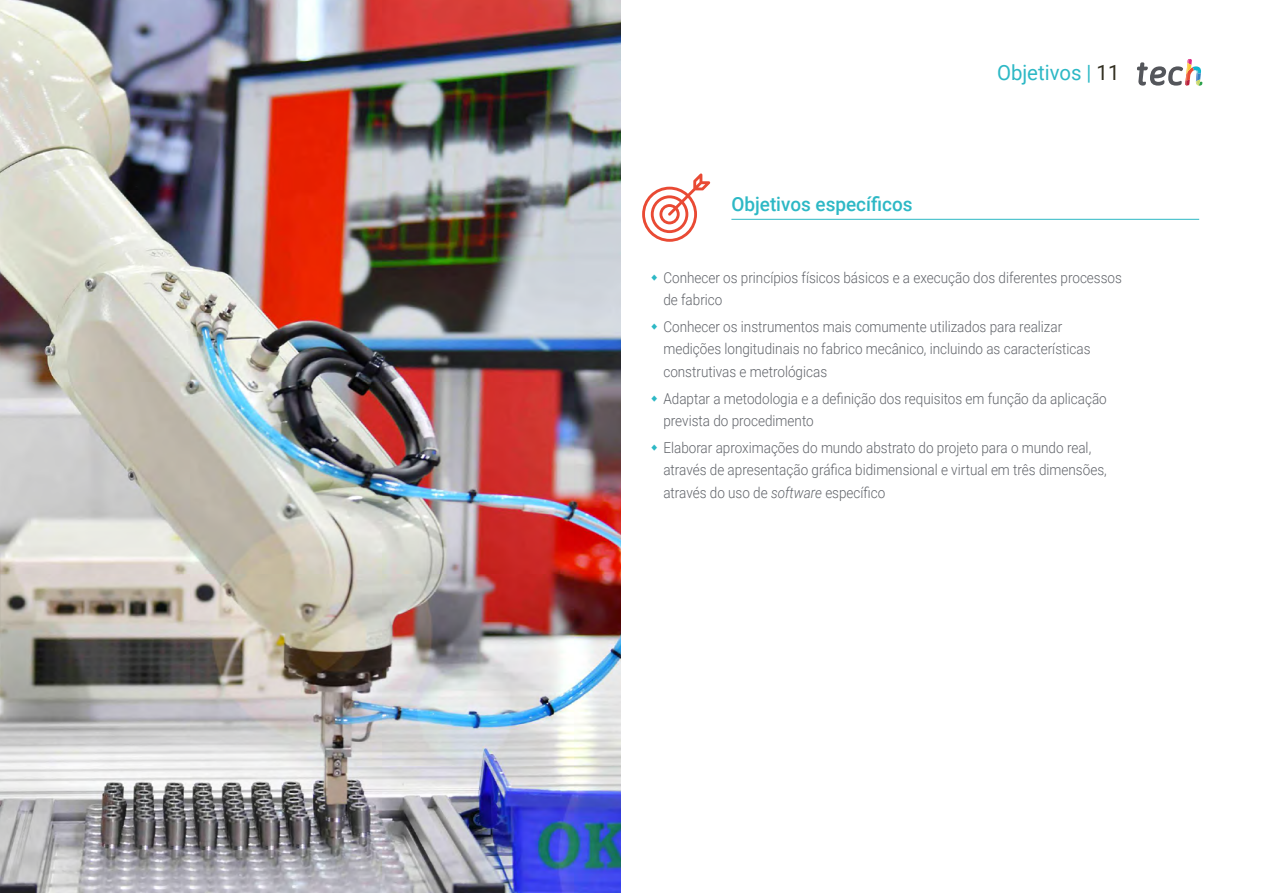
<style>
.page{position:relative;width:1263px;height:893px;background:#fff}
.page>*{position:absolute;margin:0;border:0;box-sizing:border-box;transform-origin:0 0}
.t1{font:21px "Roboto";color:#2db8c5}
.t2{font:500 19.5px "Roboto";color:#2db8c5}
.t3{font:300 15px/22.5px "Roboto";color:#61646a;scale:.9 1}
.s1{color:#312e20}
.s2{font-style:italic}
</style>
<div class="page">
<hr style="left:731px;top:219px;width:468px;height:1px;background:#2db8c5">
<svg style="left:642px;top:173px;width:68px;height:69px"></svg>
<img style="left:0;top:0;width:621px;height:893px">
<svg style="left:1137px;top:59px;width:65px;height:27px"></svg>
<h2 class="t2" style="left:731px;top:190px;width:183px">Objetivos específicos</h2>
<h1 class="t1" style="left:997px;top:57px;width:124px">Objetivos | <span class="s1">11</span></h1>
<p class="t3" style="left:663px;top:265px;width:511px">Conhecer os princípios físicos básicos e a execução dos diferentes processos de fabrico</p>
<p class="t3" style="left:663px;top:315px;width:476px">Conhecer os instrumentos mais comumente utilizados para realizar medições longitudinais no fabrico mecânico, incluindo as características construtivas e metrológicas</p>
<p class="t3" style="left:663px;top:386px;width:494px">Adaptar a metodologia e a definição dos requisitos em função da aplicação prevista do procedimento</p>
<p class="t3" style="left:663px;top:436px;width:494px">Elaborar aproximações do mundo abstrato do projeto para o mundo real, através de apresentação gráfica bidimensional e virtual em três dimensões, através do uso de <span class="s2">software</span> específico</p>
</div>
